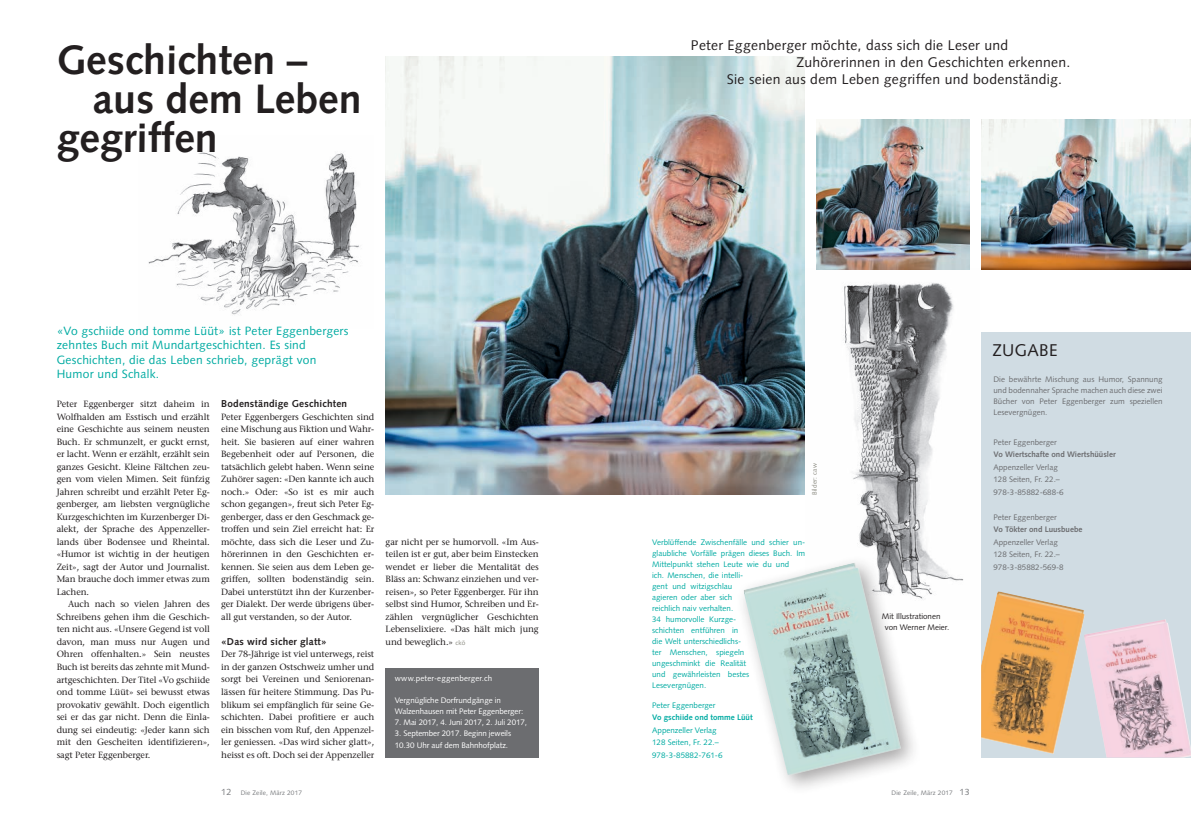
<style>
.page{position:relative;width:1191px;height:823px;background:#fff}
.page>*{position:absolute;margin:0;border:0;box-sizing:border-box;transform-origin:0 0}
.t1{font:700 41px "Syntax LT Std";color:#231f20}
.t2{font:17px "Syntax LT Std";letter-spacing:.02em;color:#231f20}
.t3{font:14px "Syntax LT Std";letter-spacing:.02em;color:#231f20}
.t4{font:12px/14.5px "Syntax LT Std";letter-spacing:.02em;color:#00aba2}
.t5{font:700 10px "Syntax LT Std";letter-spacing:.02em;color:#231f20}
.t6{font:500 9px/12.5px "Stone Serif Std";letter-spacing:-.01em;color:#231f20;text-align:justify}
.t7{font:8px/11px "Syntax LT Std";color:#00aba2}
.t8{font:8px/12.5px "Syntax LT Std";color:#6c6d70}
.t9{font:8px/11px "Syntax LT Std";letter-spacing:-.01em;color:#fff}
.t10{font:700 8px "Syntax LT Std";color:#6c6d70}
.t11{font:8px/11px "Syntax LT Std";color:#231f20}
.t12{font:8px "Syntax LT Std";letter-spacing:.02em;color:#fff}
.t13{font:700 8px "Syntax LT Std";color:#00aba2}
.t14{font:6.5px "Syntax LT Std";letter-spacing:.02em;color:#7a7c7f}
.t15{font:6.5px "Syntax LT Std";letter-spacing:.02em;color:#8b8b81}
.s1{font-family:"Syntax LT Std";font-weight:400;font-size:6.5px;color:#8b8b81}
.s2{font-size:9px}
</style>
<div class="page">
<img style="left:816px;top:268px;width:154px;height:331px">
<div style="left:981px;top:332px;width:210px;height:425px;background:#d0dce3"></div>
<img style="left:1084px;top:619px;width:107px;height:138px">
<img style="left:148px;top:152px;width:211px;height:163px">
<div style="left:386px;top:667px;width:153px;height:89px;background:#6c6d70"></div>
<img style="left:386px;top:57px;width:419px;height:437px">
<img style="left:981px;top:119px;width:210px;height:150px">
<img style="left:816px;top:119px;width:153px;height:150px">
<img style="left:981px;top:591px;width:103px;height:162px">
<div style="left:735px;top:553px;width:187px;height:243px;background:#231f20;opacity:.4"></div>
<img style="left:743px;top:562px;width:158px;height:213px">
<h1 class="t1" style="left:57px;top:36px;width:252px">Geschichten –</h1>
<h1 class="t1" style="left:93px;top:75px;width:270px">aus dem Leben</h1>
<h1 class="t1" style="left:57px;top:114px;width:163px">gegriffen</h1>
<h3 class="t4" style="left:57px;top:323px;width:293px">«Vo gschiide ond tomme Lüüt» ist Peter Eggenbergers zehntes Buch mit Mundartgeschichten. Es sind Geschichten, die das Leben schrieb, geprägt von Humor und Schalk.</h3>
<p class="t6" style="left:57px;top:397px;width:155px">Peter Eggenberger sitzt daheim in Wolfhalden am Esstisch und erzählt eine Geschichte aus seinem neusten Buch. Er schmunzelt, er guckt ernst, er lacht. Wenn er erzählt, erzählt sein ganzes Gesicht. Kleine Fältchen zeu&shy;gen vom vielen Mimen. Seit fünfzig Jahren schreibt und erzählt Peter Eg&shy;genberger, am liebsten vergnügliche Kurzgeschichten im Kurzenberger Di&shy;alekt, der Sprache des Appenzeller&shy;lands über Bodensee und Rheintal. «Humor ist wichtig in der heutigen Zeit», sagt der Autor und Journalist.<br>Man brauche doch immer etwas zum Lachen.</p>
<p class="t6" style="left:57px;top:597px;width:155px;text-indent:11px">Auch nach so vielen Jahren des Schreibens gehen ihm die Geschich&shy;ten nicht aus. «Unsere Gegend ist voll davon, man muss nur Augen und Ohren offenhalten.» Sein neustes Buch ist bereits das zehnte mit Mund&shy;artgeschichten. Der Titel «Vo gschiide ond tomme Lüüt» sei bewusst etwas provokativ gewählt. Doch eigentlich sei er das gar nicht. Denn die Einla&shy;dung sei eindeutig: «Jeder kann sich mit den Gescheiten identifizieren», sagt Peter Eggenberger.</p>
<p class="t5" style="left:221px;top:398px;width:127px">Bodenständige Geschichten</p>
<p class="t6" style="left:221px;top:410px;width:155px">Peter Eggenbergers Geschichten sind eine Mischung aus Fiktion und Wahr&shy;heit. Sie basieren auf einer wahren Begebenheit oder auf Personen, die tatsächlich gelebt haben. Wenn seine Zuhörer sagen: «Den kannte ich auch noch.» Oder: «So ist es mir auch schon gegangen», freut sich Peter Eg&shy;genberger, dass er den Geschmack ge&shy;troffen und sein Ziel erreicht hat: Er möchte, dass sich die Leser und Zu&shy;hörerinnen in den Geschichten er&shy;kennen. Sie seien aus dem Leben ge&shy;griffen, sollten bodenständig sein.<br>Dabei unterstützt ihn der Kurzenber&shy;ger Dialekt. Der werde übrigens über&shy;all gut verstanden, so der Autor.</p>
<p class="t5" style="left:221px;top:635px;width:107px">«Das wird sicher glatt»</p>
<p class="t6" style="left:221px;top:647px;width:155px">Der 78-Jährige ist viel unterwegs, reist in der ganzen Ostschweiz umher und sorgt bei Vereinen und Seniorenan&shy;lässen für heitere Stimmung. Das Pu&shy;blikum sei empfänglich für seine Ge&shy;schichten. Dabei profitiere er auch ein bisschen vom Ruf, den Appenzel&shy;ler geniessen. «Das wird sicher glatt», heisst es oft. Doch sei der Appenzeller</p>
<p class="t6" style="left:386px;top:535px;width:155px">gar nicht per se humorvoll. «Im Aus&shy;teilen ist er gut, aber beim Einstecken wendet er lieber die Mentalität des Bläss an: Schwanz einziehen und ver&shy;reisen», so Peter Eggenberger. Für ihn selbst sind Humor, Schreiben und Er&shy;zählen vergnüglicher Geschichten Lebenselixiere. «Das hält mich jung und beweglich.» <span class="s1">ckö</span></p>
<p class="t12" style="left:395px;top:673px;width:99px">www.peter-eggenberger.ch</p>
<p class="t9" style="left:395px;top:694px;width:130px">Vergnügliche Dorfrundgänge in<br>Walzenhausen mit Peter Eggenberger:</p>
<p class="t9" style="left:395px;top:716px;width:134px">7. Mai 2017, 4. Juni 2017, 2. Juli 2017,</p>
<p class="t9" style="left:395px;top:727px;width:118px">3. September 2017. Beginn jeweils<br>10.30 Uhr auf dem Bahnhofplatz.</p>
<h3 class="t3" style="left:691px;top:37px;width:319px">Peter Eggenberger möchte, dass sich die Leser und</h3>
<h3 class="t3" style="left:796px;top:54px;width:276px">Zuhörerinnen in den Geschichten erkennen.</h3>
<h3 class="t3" style="left:727px;top:71px;width:337px">Sie seien aus dem Leben gegriffen und bodenständig.</h3>
<p class="t15" style="left:810px;top:495px;width:33px;rotate:-90deg">Bilder: caw</p>
<p class="t7" style="left:652px;top:536px;width:155px">Verblüffende Zwischenfälle und schier un&shy;glaubliche Vorfälle prägen dieses Buch. Im<br>Mittelpunkt stehen Leute wie du und<br>ich. Menschen, die intelli-<br>gent und witzigschlau<br>agieren oder aber sich<br>reichlich naiv verhalten.<br>34 humorvolle Kurzge-<br>schichten entführen in<br>die Welt unterschiedlichs-<br>ter Menschen, spiegeln<br>ungeschminkt die Realität<br>und gewährleisten bestes<br>Lesevergnügen.</p>
<p class="t7" style="left:652px;top:698px;width:65px">Peter Eggenberger</p>
<p class="t13" style="left:652px;top:712px;width:102px">Vo gschiide ond tomme Lüüt</p>
<p class="t7" style="left:652px;top:723px;width:72px;line-height:12.5px">Appenzeller Verlag<br>128 Seiten, Fr. 22.–<br>978-3-85882-761-6</p>
<p class="t11" style="left:884px;top:610px;width:66px;text-indent:-3px">Mit Illustrationen von Werner Meier.</p>
<h2 class="t2" style="left:992px;top:340px;width:66px">ZUGABE</h2>
<p class="t8" style="left:993px;top:373px;width:171px;line-height:11px;text-align:justify">Die bewährte Mischung aus Humor, Spannung und bodennaher Sprache machen auch diese zwei Bücher von Peter Eggenberger zum speziellen Lesevergnügen.</p>
<p class="t8" style="left:993px;top:435px;width:65px">Peter Eggenberger</p>
<p class="t10" style="left:993px;top:449px;width:124px">Vo Wiertschafte ond Wiertshüüsler</p>
<p class="t8" style="left:993px;top:460px;width:72px">Appenzeller Verlag<br>128 Seiten, Fr. 22.–<br>978-3-85882-688-6</p>
<p class="t8" style="left:993px;top:510px;width:65px">Peter Eggenberger</p>
<p class="t10" style="left:993px;top:524px;width:90px">Vo Tökter ond Luusbuebe</p>
<p class="t8" style="left:993px;top:535px;width:72px">Appenzeller Verlag<br>128 Seiten, Fr. 22.–<br>978-3-85882-569-8</p>
<p class="t14" style="left:221px;top:788px;width:82px"><span class="s2">12</span> Die Zeile, März 2017</p>
<p class="t14" style="left:891px;top:788px;width:80px">Die Zeile, März 2017 <span class="s2">13</span></p>
</div>
